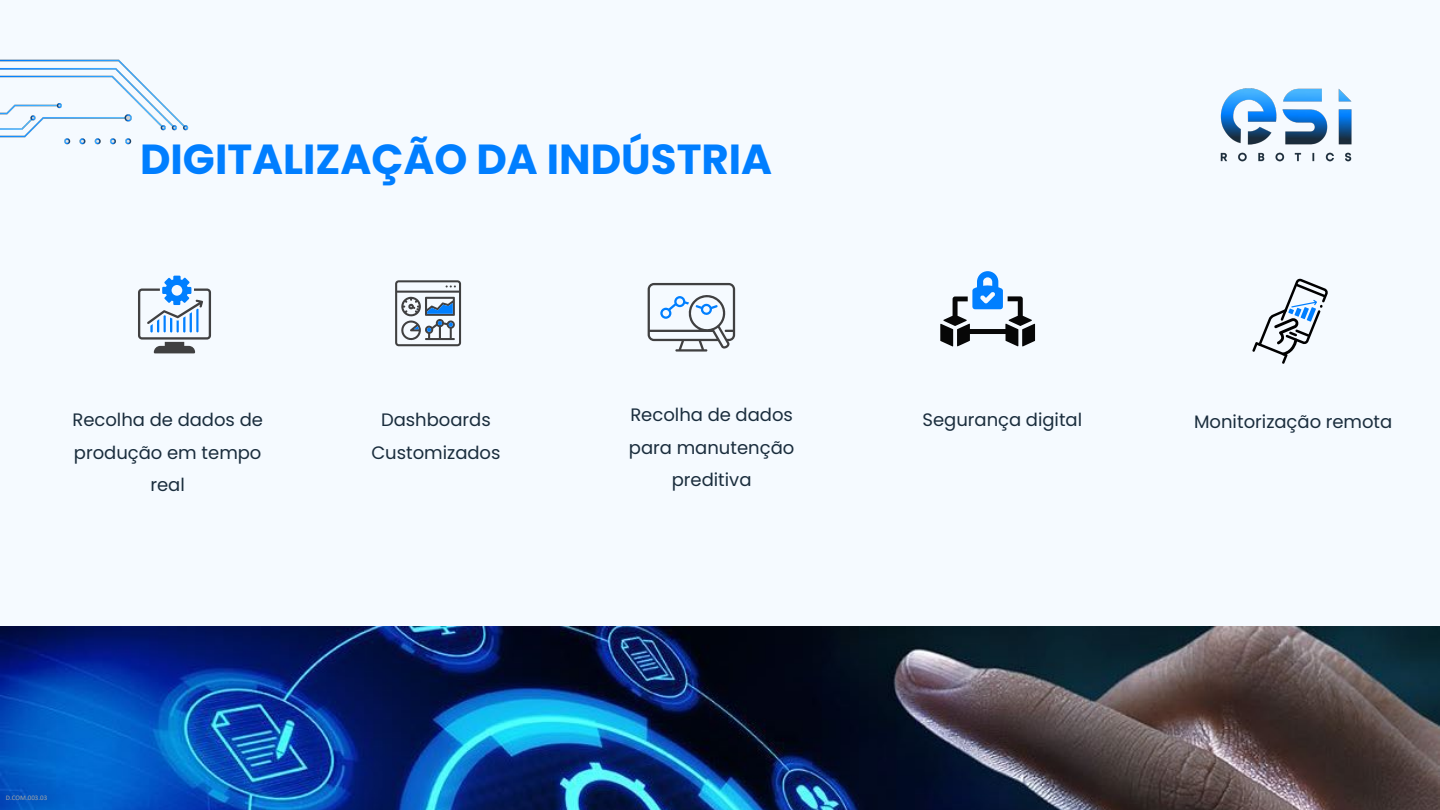
<style>
.page{position:relative;width:1440px;height:810px;background:#f5faff}
.page>*{position:absolute;margin:0;border:0;box-sizing:border-box;transform-origin:0 0}
.t1{font:700 42px "Poppins";color:#007eff}
.t2{font:18px/32.4px "Poppins";color:#1a2d3d;text-align:center}
.t3{font:7px "Calibri";letter-spacing:-.005em;color:#a6a6a6}
</style>
<div class="page">
<svg style="left:1252px;top:279px;width:76px;height:85px"></svg>
<svg style="left:395px;top:280px;width:66px;height:66px"></svg>
<svg style="left:138px;top:276px;width:73px;height:77px"></svg>
<svg style="left:940px;top:271px;width:95px;height:76px"></svg>
<svg style="left:648px;top:283px;width:87px;height:69px"></svg>
<img style="left:0;top:627px;width:1440px;height:183px">
<img style="left:1220px;top:88px;width:132px;height:74px">
<img style="left:0;top:59px;width:189px;height:86px">
<p class="t1" style="left:140px;top:135px;width:634px">DIGITALIZAÇÃO DA INDÚSTRIA</p>
<p class="t2" style="left:72px;top:404px;width:192px">Recolha de dados de produção em tempo real</p>
<p class="t2" style="left:371px;top:404px;width:131px">Dashboards<br>Customizados</p>
<p class="t2" style="left:629px;top:399px;width:167px">Recolha de dados para manutenção preditiva</p>
<p class="t2" style="left:923px;top:404px;width:161px">Segurança digital</p>
<p class="t2" style="left:1194px;top:406px;width:200px">Monitorização remota</p>
<p class="t3" style="left:6px;top:793px;width:43px">D.COM.003.03</p>
</div>
